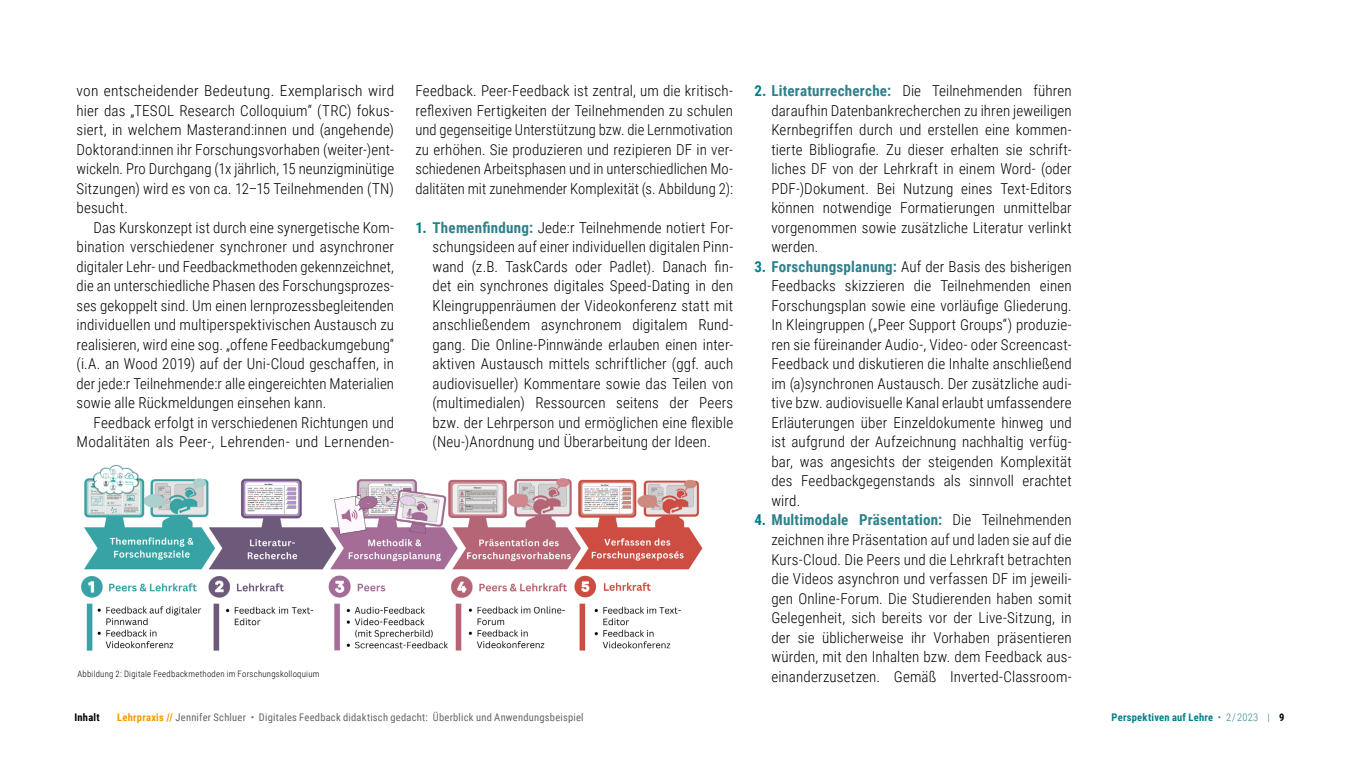
<style>
.page{position:relative;width:1361px;height:766px;background:#fff}
.page>*{position:absolute;margin:0;border:0;box-sizing:border-box;transform-origin:0 0}
.Absatzformat_5{font:300 15px/19.5px "Roboto Condensed";letter-spacing:.01em;color:#000;text-align:justify}
.t1{font:10.5px "Roboto Condensed";letter-spacing:.02em;color:#666}
.t2{font:700 10.5px "Roboto Condensed";letter-spacing:.025em;color:#008089}
.t3{font:700 10.5px "Roboto Condensed";letter-spacing:.02em;color:#000}
.Absatzformat_5-2{font:300 8.7px "Roboto Condensed";letter-spacing:.03em;color:#000}
.s1{font-weight:700;color:#008089}
.s2{font-weight:700;color:#2f818b}
.s3{font-weight:700;color:#f59c00}
.s4{font-weight:300;color:#2f818b}
.s5{color:#000}
</style>
<div class="page">
<img style="left:81px;top:464px;width:622px;height:187px">
<p class="Absatzformat_5" style="left:77px;top:80px;width:319px">von entscheidender Bedeutung. Exemplarisch wird hier das „TESOL Research Colloquium“ (TRC) fokus&shy;siert, in welchem Masterand:innen und (angehende)<br>Doktorand:innen ihr Forschungsvorhaben (weiter-)ent&shy;wickeln. Pro Durchgang (1x jährlich, 15 neunzigminütige Sitzungen) wird es von ca. 12–15 Teilnehmenden (TN) besucht.</p>
<p class="Absatzformat_5" style="left:77px;top:217px;width:319px;text-indent:17px">Das Kurskonzept ist durch eine synergetische Kom&shy;bination verschiedener synchroner und asynchroner digitaler Lehr- und Feedbackmethoden gekennzeichnet, die an unterschiedliche Phasen des Forschungsprozes&shy;ses gekoppelt sind. Um einen lernprozessbegleitenden individuellen und multiperspektivischen Austausch zu realisieren, wird eine sog. „offene Feedbackumgebung“ (i.A. an Wood 2019) auf der Uni-Cloud geschaffen, in der jede:r Teilnehmende:r alle eingereichten Materialien sowie alle Rückmeldungen einsehen kann.</p>
<p class="Absatzformat_5" style="left:77px;top:412px;width:319px;text-align:right">Feedback erfolgt in verschiedenen Richtungen und<br>Modalitäten als Peer-, Lehrenden- und Lernenden-</p>
<p class="Absatzformat_5-2" style="left:77px;top:667px;width:244px">Abbildung 2: Digitale Feedbackmethoden im Forschungskolloquium</p>
<p class="Absatzformat_5" style="left:415px;top:80px;width:319px">Feedback. Peer-Feedback ist zentral, um die kritisch&shy;reflexiven Fertigkeiten der Teilnehmenden zu schulen und gegenseitige Unterstützung bzw. die Lernmotivation zu erhöhen. Sie produzieren und rezipieren DF in ver&shy;schiedenen Arbeitsphasen und in unterschiedlichen Mo&shy;dalitäten mit zunehmender Komplexität (s. Abbildung 2):</p>
<p class="Absatzformat_5" style="left:771px;top:80px;width:302px;text-indent:-17px"><span class="s1">2.</span> <span class="s2">Literaturrecherche:</span> Die Teilnehmenden führen daraufhin Datenbankrecherchen zu ihren jeweiligen Kernbegriffen durch und erstellen eine kommen&shy;tierte Bibliografie. Zu dieser erhalten sie schrift&shy;liches DF von der Lehrkraft in einem Word- (oder PDF-)Dokument. Bei Nutzung eines Text-Editors können notwendige Formatierungen unmittelbar vorgenommen sowie zusätzliche Literatur verlinkt werden.</p>
<p class="Absatzformat_5" style="left:771px;top:256px;width:302px;text-indent:-17px"><span class="s1">3.</span> <span class="s2">Forschungsplanung:</span> Auf der Basis des bisherigen Feedbacks skizzieren die Teilnehmenden einen Forschungsplan sowie eine vorläufige Gliederung.<br>In Kleingruppen („Peer Support Groups“) produzie&shy;ren sie füreinander Audio-, Video- oder Screencast-Feedback und diskutieren die Inhalte anschließend im (a)synchronen Austausch. Der zusätzliche audi&shy;tive bzw. audiovisuelle Kanal erlaubt umfassendere Erläuterungen über Einzeldokumente hinweg und ist aufgrund der Aufzeichnung nachhaltig verfüg&shy;bar, was angesichts der steigenden Komplexität des Feedbackgegenstands als sinnvoll erachtet wird.</p>
<p class="Absatzformat_5" style="left:771px;top:509px;width:302px;text-indent:-17px"><span class="s1">4.</span> <span class="s2">Multimodale Präsentation:</span> Die Teilnehmenden zeichnen ihre Präsentation auf und laden sie auf die Kurs-Cloud. Die Peers und die Lehrkraft betrachten die Videos asynchron und verfassen DF im jeweili&shy;gen Online-Forum. Die Studierenden haben somit Gelegenheit, sich bereits vor der Live-Sitzung, in der sie üblicherweise ihr Vorhaben präsentieren würden, mit den Inhalten bzw. dem Feedback aus&shy;einanderzusetzen. Gemäß Inverted-Classroom-</p>
<p class="Absatzformat_5" style="left:432px;top:217px;width:302px;text-indent:-17px"><span class="s1">1.</span> <span class="s2">Themenfindung:</span> Jede:r Teilnehmende notiert For&shy;schungsideen auf einer individuellen digitalen Pinn&shy;wand (z.B. TaskCards oder Padlet). Danach fin&shy;det ein synchrones digitales Speed-Dating in den Kleingruppenräumen der Videokonferenz statt mit anschließendem asynchronem digitalem Rund&shy;gang. Die Online-Pinnwände erlauben einen inter&shy;aktiven Austausch mittels schriftlicher (ggf. auch audiovisueller) Kommentare sowie das Teilen von (multimedialen) Ressourcen seitens der Peers bzw. der Lehrperson und ermöglichen eine flexible (Neu-)Anordnung und Überarbeitung der Ideen.</p>
<p class="t3" style="left:74px;top:709px;width:27px">Inhalt</p>
<p class="t1" style="left:117px;top:709px;width:468px"><span class="s3">Lehrpraxis //</span> Jennifer Schluer • Digitales Feedback didaktisch gedacht: Überblick und Anwendungsbeispiel</p>
<p class="t2" style="left:1111px;top:709px;width:174px">Perspektiven auf Lehre <span class="s4">• 2 / 2023 |</span> <span class="s5">9</span></p>
</div>
